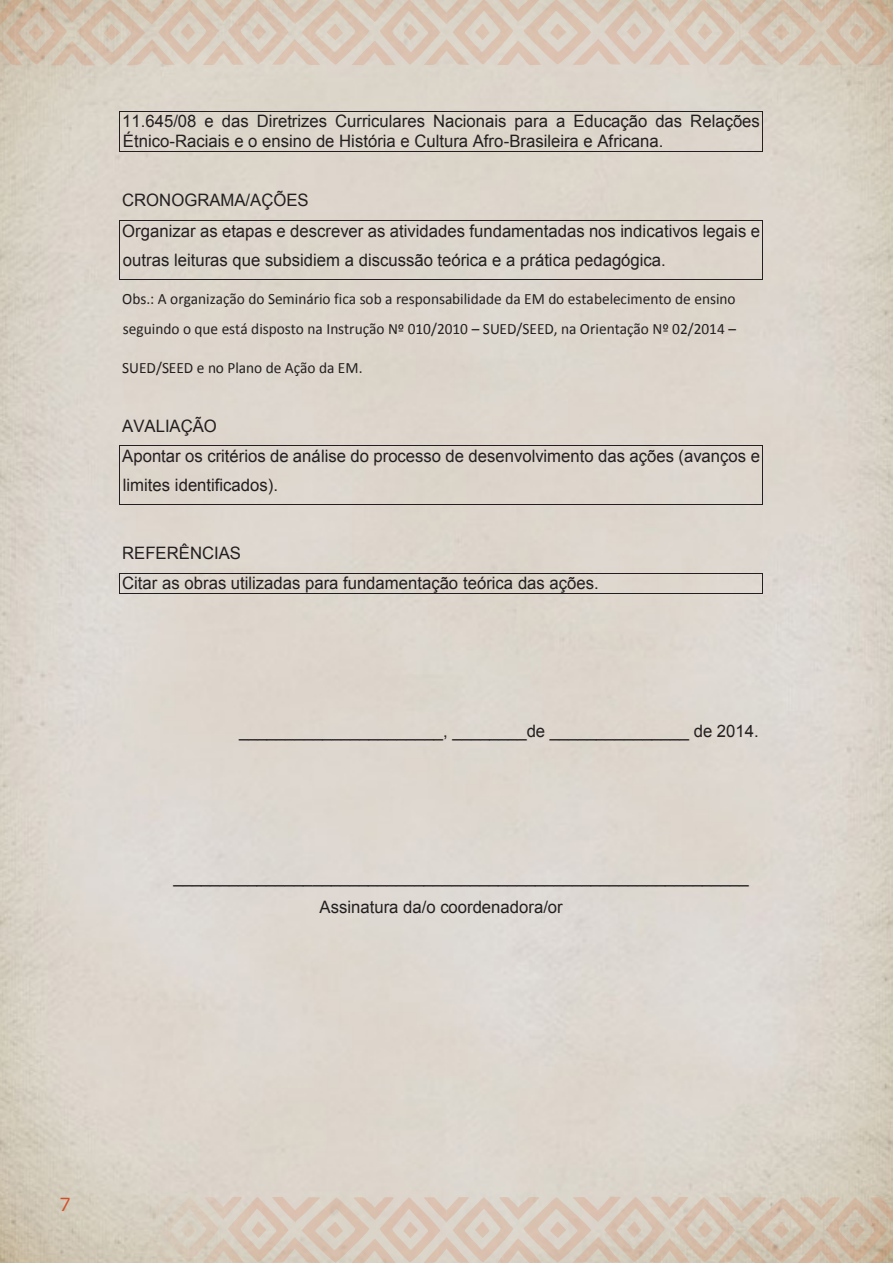
<style>
.page{position:relative;width:893px;height:1263px;background:#fff}
.page>*{position:absolute;margin:0;border:0;box-sizing:border-box;transform-origin:0 0}
.t1{font:18px "Barrio";color:#d14f27}
.t2{font:18px "Meiryo";color:#d14f27}
.t3{font:17.1px/29.7px "Arial";color:#231f20}
.t4{font:15.75px/29.4px "Calibri";color:#231f20}
</style>
<div class="page">
<img style="left:0;top:66px;width:893px;height:1131px">
<svg style="left:0;top:1197px;width:893px;height:66px;background:#d5c7b6"></svg>
<svg style="left:0;top:0;width:893px;height:66px;background:#d7c7b6"></svg>
<hr style="left:120px;top:111px;width:642px;height:1px;background:#231f20">
<hr style="left:120px;top:151px;width:642px;height:1px;background:#231f20">
<svg style="left:120px;top:112px;width:1px;height:39px"></svg>
<svg style="left:762px;top:111px;width:1px;height:41px"></svg>
<hr style="left:120px;top:220px;width:642px;height:1px;background:#231f20">
<hr style="left:120px;top:279px;width:642px;height:1px;background:#231f20">
<svg style="left:120px;top:221px;width:1px;height:58px"></svg>
<svg style="left:762px;top:220px;width:1px;height:60px"></svg>
<hr style="left:120px;top:445px;width:642px;height:1px;background:#231f20">
<hr style="left:120px;top:504px;width:642px;height:1px;background:#231f20">
<svg style="left:120px;top:446px;width:1px;height:58px"></svg>
<svg style="left:762px;top:445px;width:1px;height:60px"></svg>
<hr style="left:120px;top:573px;width:642px;height:1px;background:#231f20">
<hr style="left:120px;top:593px;width:642px;height:1px;background:#231f20">
<svg style="left:120px;top:574px;width:1px;height:19px"></svg>
<svg style="left:762px;top:573px;width:1px;height:21px"></svg>
<p class="t3" style="left:122px;top:111px;width:639px;line-height:19.5px">11.645/08 e das Diretrizes Curriculares Nacionais para a Educação das Relações<br>Étnico-Raciais e o ensino de História e Cultura Afro-Brasileira e Africana.</p>
<p class="t3" style="left:122px;top:185px;width:639px">CRONOGRAMA/AÇÕES<br>Organizar as etapas e descrever as atividades fundamentadas nos indicativos legais e outras leituras que subsidiem a discussão teórica e a prática pedagógica.</p>
<p class="t4" style="left:122px;top:284px;width:615px">Obs.: A organização do Seminário fica sob a responsabilidade da EM do estabelecimento de ensino seguindo o que está disposto na Instrução Nº 010/2010 – SUED/SEED, na Orientação Nº 02/2014 –</p>
<p class="t4" style="left:122px;top:353px;width:242px">SUED/SEED e no Plano de Ação da EM.</p>
<p class="t3" style="left:122px;top:410px;width:639px;line-height:30.3px">AVALIAÇÃO<br>Apontar os critérios de análise do processo de desenvolvimento das ações (avanços e</p>
<p class="t3" style="left:123px;top:470px;width:157px">limites identificados).</p>
<p class="t3" style="left:122px;top:538px;width:478px;line-height:30.3px">REFERÊNCIAS<br>Citar as obras utilizadas para fundamentação teórica das ações.</p>
<p class="t3" style="left:239px;top:716px;width:521px">______________________, ________de _______________ de 2014.</p>
<p class="t3" style="left:320px;top:862px;width:431px;text-indent:-146px">______________________________________________________________<br>Assinatura da/o coordenadora/or</p>
<p class="t1" style="left:60px;top:1194px;width:10px">8</p>
<p class="t2" style="left:60px;top:1191px;width:13px">7</p>
</div>
